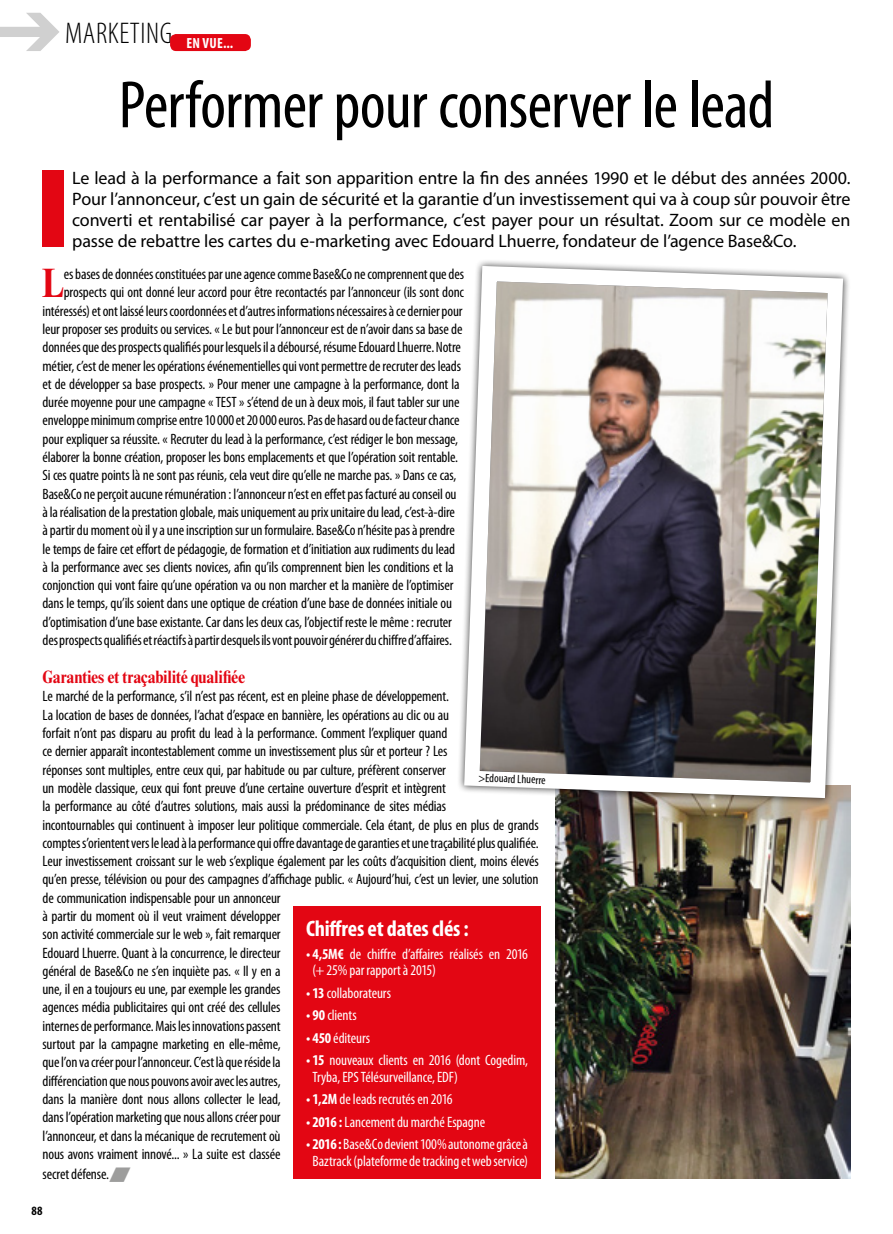
<style>
.page{position:relative;width:893px;height:1234px;background:#fff}
.page>*{position:absolute;margin:0;border:0;box-sizing:border-box;transform-origin:0 0}
.t1{font:condensed 67.5px "Myriad Pro";letter-spacing:-.015em;color:#000}
.t2{font:700 condensed 41.4px "Times New Roman MT Std";color:#e30613}
.t3{font:300 condensed 30px "Myriad Pro";letter-spacing:.02em;color:#000}
.t4{font:700 condensed 22.5px "Myriad Pro";letter-spacing:-.01em;color:#fff}
.t5{font:18px/21px "Myriad Pro";letter-spacing:-.01em;color:#000;text-align:justify}
.t6{font:700 condensed 18px "Times New Roman MT Std";letter-spacing:-.015em;color:#e30613}
.t7{font:condensed 15px/18.3px "Myriad Pro";letter-spacing:-.01em;color:#000}
.t8{font:condensed 15px/16.5px "Myriad Pro";letter-spacing:-.005em;color:#fff}
.t9{font:700 condensed 12.75px "Myriad Pro";color:#000}
.t10{font:condensed 12px "Myriad Pro";color:#000}
.s1{font-weight:700}
</style>
<div class="page">
<div style="left:170px;top:34px;width:81px;height:17px;background:#e30613;border-radius:6px"></div>
<svg style="left:0;top:13px;width:59px;height:38px"></svg>
<div style="left:43px;top:170px;width:21px;height:77px;background:#e30613"></div>
<div style="left:293px;top:906px;width:248px;height:272px;background:#e30613"></div>
<img style="left:556px;top:805px;width:294px;height:373px">
<img style="left:459px;top:261px;width:392px;height:544px">
<h3 class="t3" style="left:65px;top:16px;width:170px">MARKETING <sub>EN</sub> <sub>VUE...</sub></h3>
<h1 class="t1" style="left:119px;top:64px;width:657px">Performer pour conserver le lead</h1>
<p class="t5" style="left:72px;top:167px;width:780px">Le lead à la performance a fait son apparition entre la fin des années 1990 et le début des années 2000.<br>Pour l’annonceur, c’est un gain de sécurité et la garantie d’un investissement qui va à coup sûr pouvoir être converti et rentabilisé car payer à la performance, c’est payer pour un résultat. Zoom sur ce modèle en passe de rebattre les cartes du e-marketing avec Edouard Lhuerre, fondateur de l’agence Base&amp;Co.</p>
<h2 class="t2" style="left:42px;top:259px;width:24px">L</h2>
<p class="t7" style="left:64px;top:265px;width:402px">es bases de données constituées par une agence comme Base&amp;Co ne comprennent que des</p>
<p class="t7" style="left:64px;top:283px;width:402px">prospects qui ont donné leur accord pour être recontactés par l’annonceur (ils sont donc</p>
<p class="t7" style="left:43px;top:301px;width:422px">intéressés) et ont laissé leurs coordonnées et d’autres informations nécessaires à ce dernier pour</p>
<p class="t7" style="left:43px;top:319px;width:421px">leur proposer ses produits ou services. « Le but pour l’annonceur est de n’avoir dans sa base de</p>
<p class="t7" style="left:43px;top:338px;width:420px">données que des prospects qualifiés pour lesquels il a déboursé, résume Edouard Lhuerre. Notre</p>
<p class="t7" style="left:43px;top:356px;width:420px">métier, c’est de mener les opérations événementielles qui vont permettre de recruter des leads</p>
<p class="t7" style="left:43px;top:374px;width:419px">et de développer sa base prospects. » Pour mener une campagne à la performance, dont la</p>
<p class="t7" style="left:43px;top:393px;width:419px">durée moyenne pour une campagne « TEST » s’étend de un à deux mois, il faut tabler sur une</p>
<p class="t7" style="left:43px;top:411px;width:419px">enveloppe minimum comprise entre 10 000 et 20 000 euros. Pas de hasard ou de facteur chance</p>
<p class="t7" style="left:43px;top:429px;width:417px">pour expliquer sa réussite. « Recruter du lead à la performance, c’est rédiger le bon message,</p>
<p class="t7" style="left:43px;top:447px;width:417px">élaborer la bonne création, proposer les bons emplacements et que l’opération soit rentable.</p>
<p class="t7" style="left:43px;top:466px;width:415px">Si ces quatre points là ne sont pas réunis, cela veut dire qu’elle ne marche pas. » Dans ce cas,</p>
<p class="t7" style="left:43px;top:484px;width:416px">Base&amp;Co ne perçoit aucune rémunération : l’annonceur n’est en effet pas facturé au conseil ou</p>
<p class="t7" style="left:43px;top:502px;width:414px">à la réalisation de la prestation globale, mais uniquement au prix unitaire du lead, c’est-à-dire</p>
<p class="t7" style="left:43px;top:521px;width:414px">à partir du moment où il y a une inscription sur un formulaire. Base&amp;Co n’hésite pas à prendre</p>
<p class="t7" style="left:43px;top:539px;width:414px">le temps de faire cet effort de pédagogie, de formation et d’initiation aux rudiments du lead</p>
<p class="t7" style="left:43px;top:557px;width:412px">à la performance avec ses clients novices, afin qu’ils comprennent bien les conditions et la</p>
<p class="t7" style="left:43px;top:575px;width:412px">conjonction qui vont faire qu’une opération va ou non marcher et la manière de l’optimiser</p>
<p class="t7" style="left:43px;top:594px;width:411px">dans le temps, qu’ils soient dans une optique de création d’une base de données initiale ou</p>
<p class="t7" style="left:43px;top:612px;width:411px">d’optimisation d’une base existante. Car dans les deux cas, l’objectif reste le même : recruter</p>
<p class="t7" style="left:43px;top:630px;width:411px">des prospects qualifiés et réactifs à partir desquels ils vont pouvoir générer du chiffre d’affaires.</p>
<p class="t6" style="left:43px;top:666px;width:204px">Garanties et traçabilité qualifiée</p>
<p class="t7" style="left:43px;top:687px;width:498px">Le marché de la performance, s’il n’est pas récent, est en pleine phase de développement.<br>La location de bases de données, l’achat d’espace en bannière, les opérations au clic ou au<br>forfait n’ont pas disparu au profit du lead à la performance. Comment l’expliquer quand<br>ce dernier apparaît incontestablement comme un investissement plus sûr et porteur ? Les<br>réponses sont multiples, entre ceux qui, par habitude ou par culture, préfèrent conserver<br>un modèle classique, ceux qui font preuve d’une certaine ouverture d’esprit et intègrent<br>la performance au côté d’autres solutions, mais aussi la prédominance de sites médias<br>incontournables qui continuent à imposer leur politique commerciale. Cela étant, de plus en plus de grands comptes s’orientent vers le lead à la performance qui offre davantage de garanties et une traçabilité plus qualifiée.<br>Leur investissement croissant sur le web s’explique également par les coûts d’acquisition client, moins élevés qu’en presse, télévision ou pour des campagnes d’affichage public. « Aujourd’hui, c’est un levier, une solution de communication indispensable pour un annonceur<br>à partir du moment où il veut vraiment développer<br>son activité commerciale sur le web », fait remarquer<br>Edouard Lhuerre. Quant à la concurrence, le directeur<br>général de Base&amp;Co ne s’en inquiète pas. « Il y en a<br>une, il en a toujours eu une, par exemple les grandes<br>agences média publicitaires qui ont créé des cellules<br>internes de performance. Mais les innovations passent<br>surtout par la campagne marketing en elle-même,<br>que l’on va créer pour l’annonceur. C’est là que réside la<br>différenciation que nous pouvons avoir avec les autres,<br>dans la manière dont nous allons collecter le lead,<br>dans l’opération marketing que nous allons créer pour<br>l’annonceur, et dans la mécanique de recrutement où<br>nous avons vraiment innové... » La suite est classée</p>
<p class="t7" style="left:43px;top:1164px;width:68px">secret défense.</p>
<p class="t10" style="left:478px;top:770px;width:69px;rotate:2deg">&gt;Edouard Lhuerre</p>
<h3 class="t4" style="left:306px;top:914px;width:164px">Chiffres et dates clés :</h3>
<p class="t8" style="left:313px;top:945px;width:217px;text-indent:-6px"><span class="s1">• 4,5M€</span> de chiffre d’affaires réalisés en 2016 (+ 25% par rapport à 2015)</p>
<p class="t8" style="left:306px;top:984px;width:86px"><span class="s1">• 13</span> collaborateurs</p>
<p class="t8" style="left:306px;top:1006px;width:52px"><span class="s1">• 90</span> clients</p>
<p class="t8" style="left:306px;top:1029px;width:66px"><span class="s1">• 450</span> éditeurs</p>
<p class="t8" style="left:313px;top:1051px;width:217px;text-indent:-6px"><span class="s1">• 15</span> nouveaux clients en 2016 (dont Cogedim,<br>Tryba, EPS Télésurveillance, EDF)</p>
<p class="t8" style="left:306px;top:1090px;width:148px"><span class="s1">• 1,2M</span> de leads recrutés en 2016</p>
<p class="t8" style="left:306px;top:1113px;width:181px"><span class="s1">• 2016 :</span> Lancement du marché Espagne</p>
<p class="t8" style="left:306px;top:1135px;width:223px;text-align:center"><span class="s1">• 2016 :</span> Base&amp;Co devient 100% autonome grâce à<br>Baztrack (plateforme de tracking et web service)</p>
<p class="t9" style="left:32px;top:1202px;width:12px">88</p>
</div>
